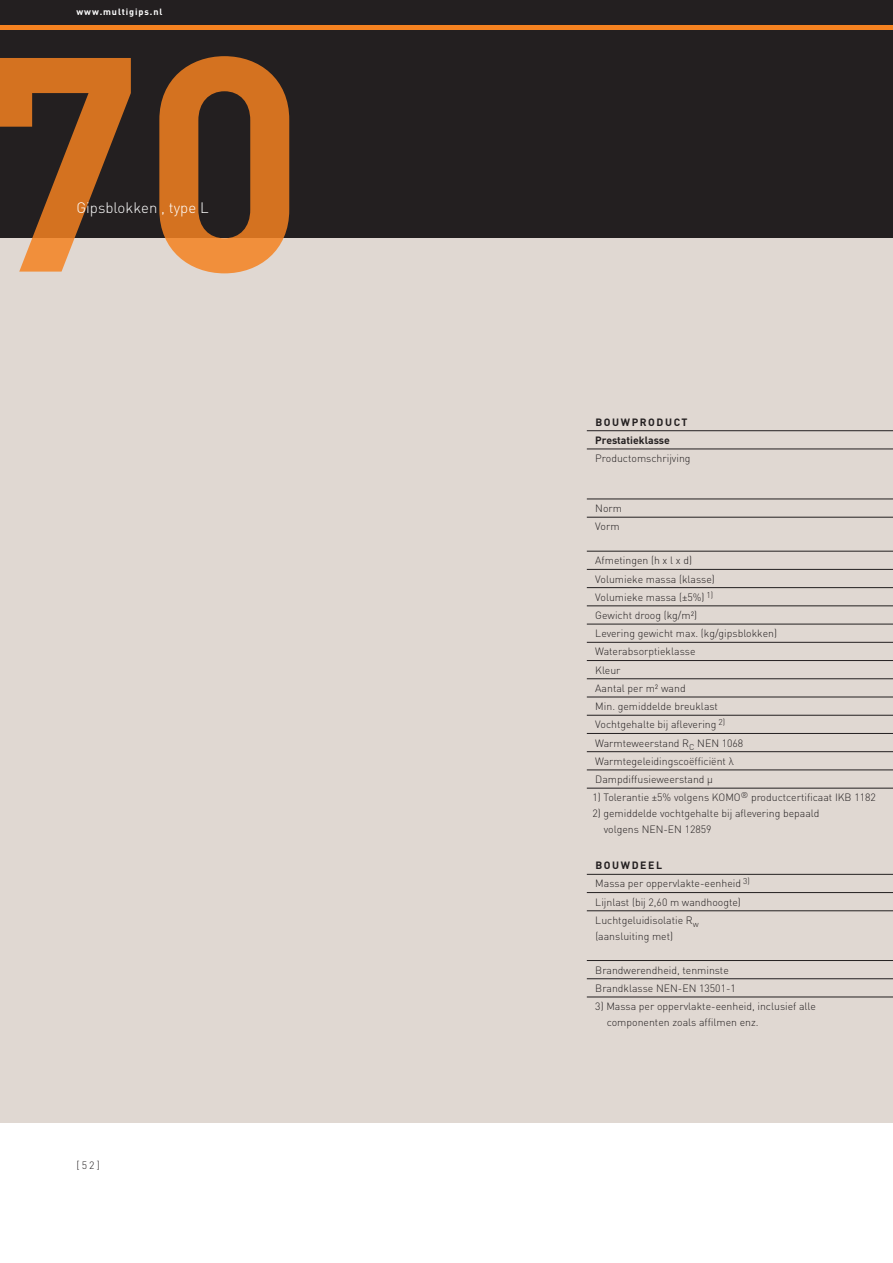
<style>
.page{position:relative;width:893px;height:1263px;background:#fff}
.page>*{position:absolute;margin:0;border:0;box-sizing:border-box;transform-origin:0 0}
.t1{font:300 15px "DINOT";color:#fff}
.t2{font:300 10.5px/18.3px "DINOT";color:#231f20}
.t3{font:700 10.5px/18.3px "DINOT";color:#231f20}
.t4{font:700 9px "DINOT";letter-spacing:.1em;color:#fff}
.s1{font-family:"DIN Pro"}
.s2{font-weight:700}
</style>
<div class="page">
<div style="left:0;top:0;width:893px;height:26px;background:#231f20"></div>
<div style="left:0;top:26px;width:893px;height:1097px;background:#e0d8d2"></div>
<div style="left:0;top:26px;width:893px;height:212px;background:#231f20"></div>
<svg style="left:0;top:56px;width:289px;height:217px"></svg>
<hr style="left:587px;top:430px;width:306px;height:1px;background:#231f20">
<hr style="left:587px;top:449px;width:306px;height:1px;background:#231f20">
<hr style="left:587px;top:499px;width:306px;height:1px;background:#231f20">
<hr style="left:587px;top:517px;width:306px;height:1px;background:#231f20">
<hr style="left:587px;top:551px;width:306px;height:1px;background:#231f20">
<hr style="left:587px;top:569px;width:306px;height:1px;background:#231f20">
<hr style="left:587px;top:587px;width:306px;height:1px;background:#231f20">
<hr style="left:587px;top:605px;width:306px;height:1px;background:#231f20">
<hr style="left:587px;top:624px;width:306px;height:1px;background:#231f20">
<hr style="left:587px;top:642px;width:306px;height:1px;background:#231f20">
<hr style="left:587px;top:660px;width:306px;height:1px;background:#231f20">
<hr style="left:587px;top:678px;width:306px;height:1px;background:#231f20">
<hr style="left:587px;top:697px;width:306px;height:1px;background:#231f20">
<hr style="left:587px;top:715px;width:306px;height:1px;background:#231f20">
<hr style="left:587px;top:733px;width:306px;height:1px;background:#231f20">
<hr style="left:587px;top:751px;width:306px;height:1px;background:#231f20">
<hr style="left:587px;top:769px;width:306px;height:1px;background:#231f20">
<hr style="left:587px;top:788px;width:306px;height:1px;background:#231f20">
<hr style="left:587px;top:874px;width:306px;height:1px;background:#231f20">
<hr style="left:587px;top:892px;width:306px;height:1px;background:#231f20">
<hr style="left:587px;top:910px;width:306px;height:1px;background:#231f20">
<hr style="left:587px;top:960px;width:306px;height:1px;background:#231f20">
<hr style="left:587px;top:978px;width:306px;height:1px;background:#231f20">
<hr style="left:587px;top:996px;width:306px;height:1px;background:#231f20">
<hr style="left:0;top:26px;width:893px;height:4px;background:#f58220">
<p class="t4" style="left:77px;top:6px;width:87px">www.multigips.nl</p>
<h1 class="t1" style="left:77px;top:197px;width:134px">Gipsblokken , type L</h1>
<p class="t2" style="left:77px;top:1156px;width:25px">[52]</p>
<p class="t3" style="left:595px;top:412px;width:94px">BOUWPRODUCT<br>Prestatieklasse</p>
<p class="t2" style="left:595px;top:449px;width:97px">Productomschrijving</p>
<p class="t2" style="left:595px;top:499px;width:28px">Norm<br>Vorm</p>
<p class="t2" style="left:595px;top:551px;width:183px">Afmetingen (h x l x d)<br>Volumieke massa (klasse)<br>Volumieke massa (±5%) <sup>1)<br></sup>Gewicht droog (kg/m²)<br>Levering gewicht max. (kg/gipsblokken)<br>Waterabsorptieklasse<br>Kleur<br>Aantal per m² wand<br>Min. gemiddelde breuklast<br>Vochtgehalte bij aflevering <sup>2)<br></sup>Warmteweerstand R<sub>C</sub> NEN 1068<br>Warmtegeleidingscoëfficiënt <span class="s1">λ<br></span>Dampdiffusieweerstand μ</p>
<p class="t2" style="left:592px;top:788px;width:285px">1) Tolerantie ±5% volgens KOMO<sup>®</sup> productcertificaat IKB 1182</p>
<p class="t2" style="left:604px;top:805px;width:217px;line-height:15.8px;text-indent:-11px">2) gemiddelde vochtgehalte bij aflevering bepaald volgens NEN-EN 12859</p>
<p class="t2" style="left:595px;top:856px;width:156px"><span class="s2">BOUWDEEL<br></span>Massa per oppervlakte-eenheid <sup>3)<br></sup>Lijnlast (bij 2,60 m wandhoogte)<br>Luchtgeluidisolatie R<sub>w</sub></p>
<p class="t2" style="left:595px;top:926px;width:79px">(aansluiting met)</p>
<p class="t2" style="left:595px;top:960px;width:142px">Brandwerendheid, tenminste<br>Brandklasse NEN-EN 13501-1</p>
<p class="t2" style="left:607px;top:998px;width:211px;line-height:15.8px;text-indent:-11px">3) Massa per oppervlakte-eenheid, inclusief alle componenten zoals affilmen enz.</p>
</div>
